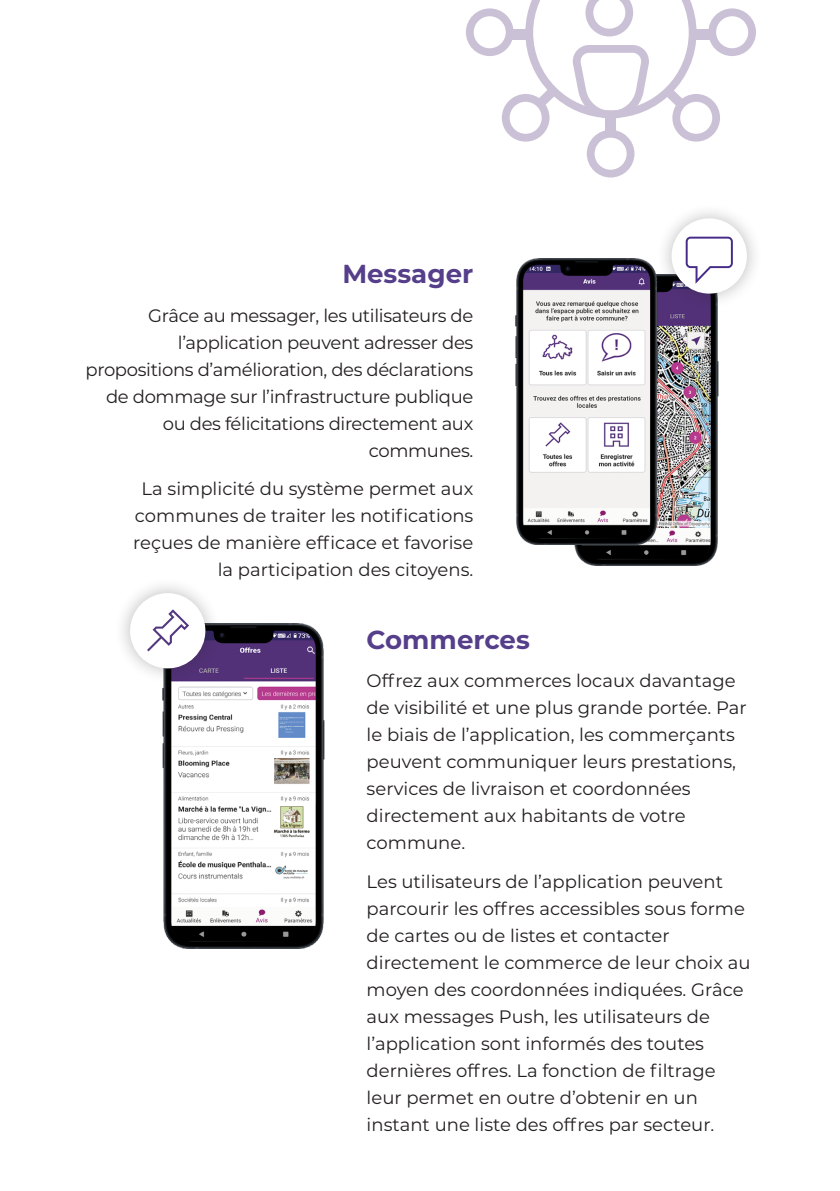
<style>
.page{position:relative;width:840px;height:1191px;background:#fff}
.page>*{position:absolute;margin:0;border:0;box-sizing:border-box;transform-origin:0 0}
.Untertitel{font:700 26px "Montserrat";color:#553f8a}
.GT{font:18px/27px "Montserrat";color:#231f20}
.GT-2{font:18px/27px "Montserrat";letter-spacing:-.02em;color:#231f20;text-align:right}
</style>
<div class="page">
<img style="left:162px;top:623px;width:163px;height:325px">
<div style="left:114px;top:577px;width:107px;height:107px;background:#231f20;opacity:.3"></div>
<div style="left:130px;top:593px;width:75px;height:75px;background:#fff;border-radius:50%"></div>
<svg style="left:147px;top:609px;width:42px;height:42px"></svg>
<div style="left:586px;top:130px;width:48px;height:47px;border:8px solid #523178;border-radius:50%"></div>
<div style="left:465px;top:8px;width:48px;height:48px;border:8px solid #523178;border-radius:50%"></div>
<div style="left:708px;top:8px;width:47px;height:48px;border:8px solid #523178;border-radius:50%"></div>
<div style="left:501px;top:94px;width:48px;height:48px;border:8px solid #523178;border-radius:50%"></div>
<div style="left:672px;top:94px;width:47px;height:48px;border:8px solid #523178;border-radius:50%"></div>
<div style="left:692px;top:29px;width:17px;height:11px;background:#cbc1d6"></div>
<div style="left:511px;top:29px;width:18px;height:11px;background:#cbc1d6"></div>
<svg style="left:525px;top:0;width:171px;height:123px"></svg>
<div style="left:605px;top:118px;width:10px;height:13px;background:#cbc1d6"></div>
<img style="left:574px;top:310px;width:145px;height:255px">
<img style="left:515px;top:258px;width:150px;height:287px">
<div style="left:655px;top:202px;width:107px;height:108px;background:#231f20;opacity:.3"></div>
<div style="left:671px;top:218px;width:75px;height:76px;background:#fff;border-radius:50%"></div>
<svg style="left:685px;top:237px;width:47px;height:47px"></svg>
<p class="Untertitel" style="left:342px;top:255px;width:132px">Messager</p>
<p class="GT-2" style="left:85px;top:301px;width:389px">Grâce au messager, les utilisateurs de l’application peuvent adresser des propositions d’amélioration, des déclarations de dommage sur l’infrastructure publique ou des félicitations directement aux communes.</p>
<p class="GT" style="left:133px;top:474px;width:341px;text-align:right">La simplicité du système permet aux communes de traiter les notifications reçues de manière efficace et favorise la participation des citoyens.</p>
<p class="Untertitel" style="left:366px;top:621px;width:165px">Commerces</p>
<p class="GT" style="left:366px;top:667px;width:381px">Offrez aux commerces locaux davantage de visibilité et une plus grande portée. Par le biais de l’application, les commerçants peuvent communiquer leurs prestations, services de livraison et coordonnées directement aux habitants de votre commune.</p>
<p class="GT" style="left:366px;top:867px;width:385px">Les utilisateurs de l’application peuvent parcourir les offres accessibles sous forme de cartes ou de listes et contacter directement le commerce de leur choix au moyen des coordonnées indiquées. Grâce aux messages Push, les utilisateurs de l’application sont informés des toutes dernières offres. La fonction de filtrage leur permet en outre d’obtenir en un instant une liste des offres par secteur.</p>
</div>
